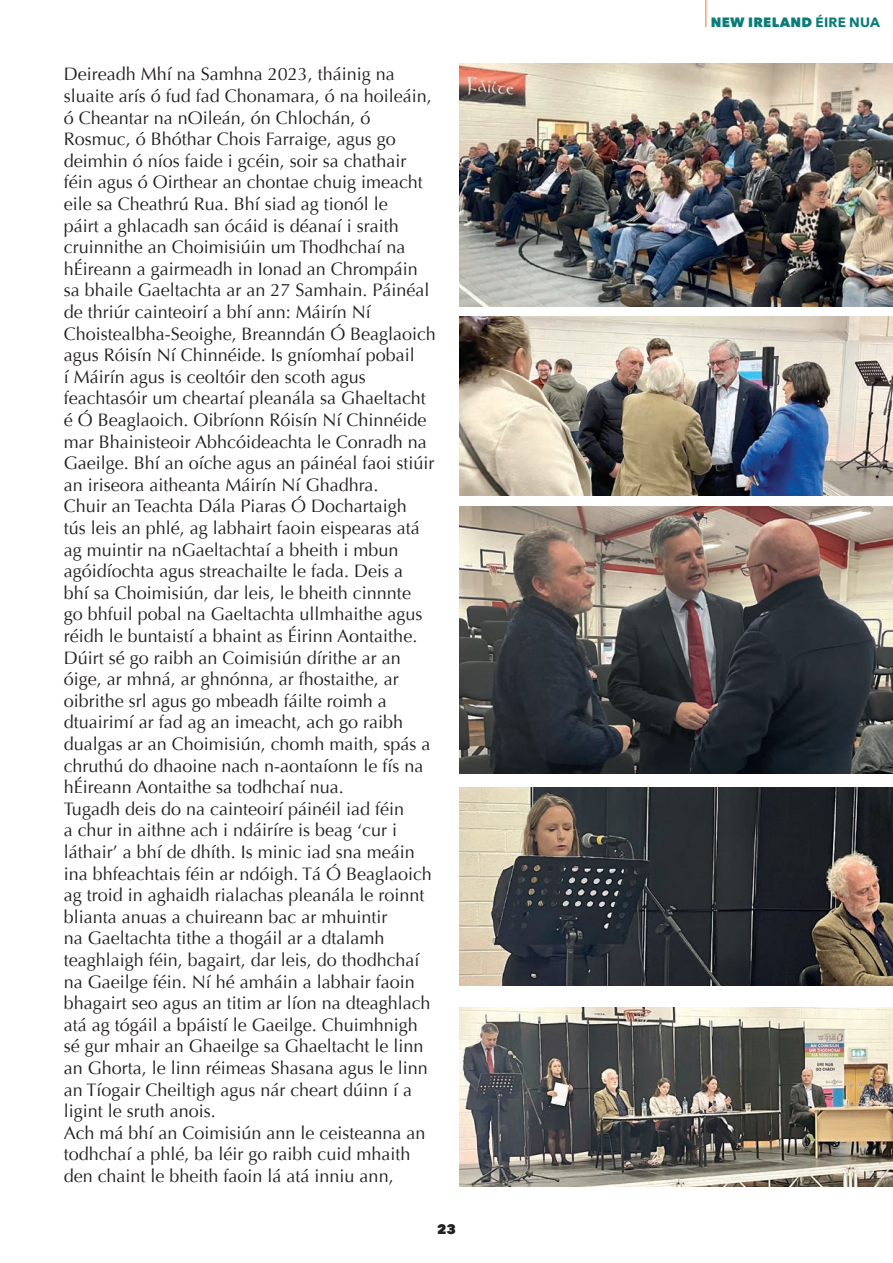
<style>
.page{position:relative;width:893px;height:1263px;background:#fff}
.page>*{position:absolute;margin:0;border:0;box-sizing:border-box;transform-origin:0 0}
.t1{font:18px/21.6px "Optima";color:#231f20}
.t2{font:800 13.5px "Avenir Next";letter-spacing:.02em;color:#0b7d79}
.t3{font:800 13.5px "Avenir Next";color:#231f20}
.s1{font-weight:700}
</style>
<div class="page">
<svg style="left:705px;top:0;width:1px;height:27px"></svg>
<img style="left:459px;top:64px;width:434px;height:242px">
<img style="left:459px;top:317px;width:434px;height:178px">
<img style="left:459px;top:506px;width:434px;height:268px">
<img style="left:459px;top:788px;width:434px;height:197px">
<img style="left:459px;top:1008px;width:434px;height:178px">
<p class="t1" style="left:64px;top:64px;width:374px">Deireadh Mhí na Samhna 2023, tháinig na sluaite arís ó fud fad Chonamara, ó na hoileáin, ó Cheantar na nOileán, ón Chlochán, ó Rosmuc, ó Bhóthar Chois Farraige, agus go deimhin ó níos faide i gcéin, soir sa chathair féin agus ó Oirthear an chontae chuig imeacht eile sa Cheathrú Rua. Bhí siad ag tionól le<br>páirt a ghlacadh san ócáid is déanaí i sraith cruinnithe an Choimisiúin um Thodhchaí na hÉireann a gairmeadh in Ionad an Chrompáin sa bhaile Gaeltachta ar an 27 Samhain. Páinéal de thriúr cainteoirí a bhí ann: Máirín Ní Choistealbha-Seoighe, Breanndán Ó Beaglaoich agus Róisín Ní Chinnéide. Is gníomhaí pobail<br>í Máirín agus is ceoltóir den scoth agus feachtasóir um cheartaí pleanála sa Ghaeltacht é Ó Beaglaoich. Oibríonn Róisín Ní Chinnéide mar Bhainisteoir Abhcóideachta le Conradh na Gaeilge. Bhí an oíche agus an páinéal faoi stiúir an iriseora aitheanta Máirín Ní Ghadhra.<br>Chuir an Teachta Dála Piaras Ó Dochartaigh<br>tús leis an phlé, ag labhairt faoin eispearas atá ag muintir na nGaeltachtaí a bheith i mbun agóidíochta agus streachailte le fada. Deis a<br>bhí sa Choimisiún, dar leis, le bheith cinnnte<br>go bhfuil pobal na Gaeltachta ullmhaithe agus réidh le buntaistí a bhaint as Éirinn Aontaithe.<br>Dúirt sé go raibh an Coimisiún dírithe ar an óige, ar mhná, ar ghnónna, ar fhostaithe, ar oibrithe srl agus go mbeadh fáilte roimh a dtuairimí ar fad ag an imeacht, ach go raibh dualgas ar an Choimisiún, chomh maith, spás a chruthú do dhaoine nach n-aontaíonn le fís na hÉireann Aontaithe sa todhchaí nua.<br>Tugadh deis do na cainteoirí páinéil iad féin<br>a chur in aithne ach i ndáiríre is beag ‘cur i láthair’ a bhí de dhíth. Is minic iad sna meáin ina bhfeachtais féin ar ndóigh. Tá Ó Beaglaoich ag troid in aghaidh rialachas pleanála le roinnt blianta anuas a chuireann bac ar mhuintir<br>na Gaeltachta tithe a thogáil ar a dtalamh teaghlaigh féin, bagairt, dar leis, do thodhchaí na Gaeilge féin. Ní hé amháin a labhair faoin bhagairt seo agus an titim ar líon na dteaghlach atá ag tógáil a bpáistí le Gaeilge. Chuimhnigh sé gur mhair an Ghaeilge sa Ghaeltacht le linn an Ghorta, le linn réimeas Shasana agus le linn an Tíogair Cheiltigh agus nár cheart dúinn í a ligint le sruth anois.<br>Ach má bhí an Coimisiún ann le ceisteanna an todhchaí a phlé, ba léir go raibh cuid mhaith den chaint le bheith faoin lá atá inniu ann,</p>
<p class="t3" style="left:437px;top:1221px;width:20px">23</p>
<p class="t2" style="left:711px;top:14px;width:171px">NEW IRELAND <span class="s1">ÉIRE NUA</span></p>
</div>
